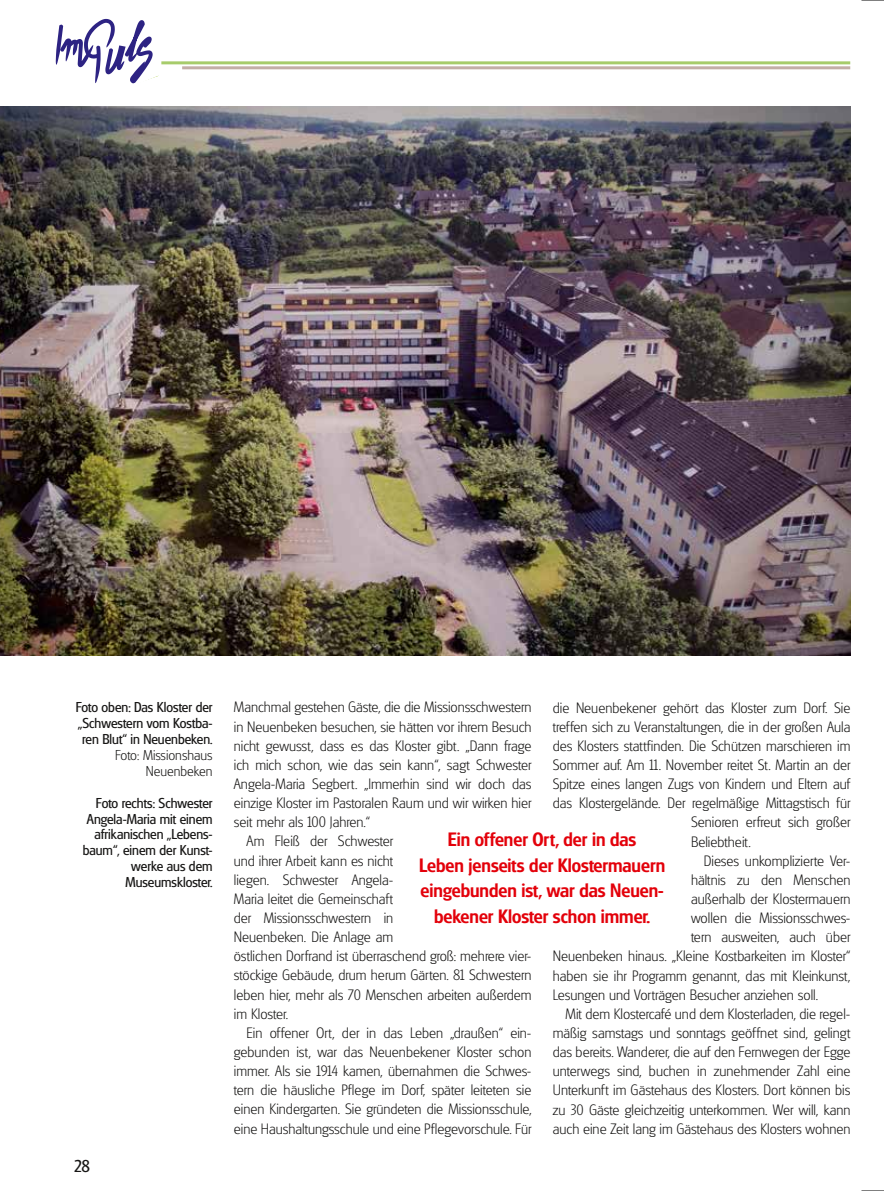
<style>
.page{position:relative;width:893px;height:1191px;background:#fff}
.page>*{position:absolute;margin:0;border:0;box-sizing:border-box;transform-origin:0 0}
.t1{font:500 20.25px/25.5px "Glasgow Pro";color:#e3000a;text-align:center}
.t2{font:18px "Glasgow Pro";color:#181716}
.t3{font:300 15.75px "Glasgow Pro";color:#181716}
.t4{font:15px/15.9px "Glasgow Pro";color:#181716;text-align:justify}
.t5{font:300 15px/15.9px "Glasgow Pro";color:#181716;text-align:right}
</style>
<div class="page">
<svg style="left:55px;top:18px;width:103px;height:66px"></svg>
<hr style="left:161px;top:61px;width:689px;height:3px;background:#a7cc6b">
<hr style="left:182px;top:66px;width:668px;height:3px;background:#c3aea7">
<img style="left:0;top:106px;width:850px;height:549px">
<svg style="left:861px;top:0;width:23px;height:1px"></svg>
<svg style="left:861px;top:1190px;width:23px;height:1px"></svg>
<p class="t4" style="left:76px;top:699px;width:138px">Foto oben: Das Kloster der „Schwestern vom Kostba&shy;ren Blut“ in Neuenbeken.</p>
<p class="t5" style="left:115px;top:747px;width:99px">Foto: Missionshaus<br>Neuenbeken</p>
<p class="t4" style="left:83px;top:794px;width:131px;text-align:right">Foto rechts: Schwester<br>Angela-Maria mit einem afrikanischen „Lebens&shy;baum“, einem der Kunst&shy;werke aus dem<br>Museumskloster.</p>
<p class="t2" style="left:74px;top:1155px;width:17px">28</p>
<p class="t3" style="left:234px;top:698px;width:299px">Manchmal gestehen Gäste, die die Missionsschwestern</p>
<p class="t3" style="left:234px;top:717px;width:299px">in Neuenbeken besuchen, sie hätten vor ihrem Besuch</p>
<p class="t3" style="left:234px;top:737px;width:299px">nicht gewusst, dass es das Kloster gibt. „Dann frage</p>
<p class="t3" style="left:234px;top:756px;width:299px">ich mich schon, wie das sein kann“, sagt Schwester</p>
<p class="t3" style="left:234px;top:775px;width:299px">Angela-Maria Segbert. „Immerhin sind wir doch das</p>
<p class="t3" style="left:234px;top:794px;width:299px">einzige Kloster im Pastoralen Raum und wir wirken hier</p>
<p class="t3" style="left:234px;top:813px;width:138px">seit mehr als 100 Jahren.“</p>
<p class="t3" style="left:247px;top:832px;width:148px">Am Fleiß der Schwester</p>
<p class="t3" style="left:234px;top:851px;width:161px">und ihrer Arbeit kann es nicht</p>
<p class="t3" style="left:234px;top:870px;width:161px">liegen. Schwester Angela-</p>
<p class="t3" style="left:234px;top:890px;width:161px">Maria leitet die Gemeinschaft</p>
<p class="t3" style="left:234px;top:909px;width:161px">der Missionsschwestern in</p>
<p class="t3" style="left:234px;top:928px;width:161px">Neuenbeken. Die Anlage am</p>
<p class="t3" style="left:234px;top:947px;width:299px">östlichen Dorfrand ist überraschend groß: mehrere vier-</p>
<p class="t3" style="left:234px;top:966px;width:299px">stöckige Gebäude, drum herum Gärten. 81 Schwestern</p>
<p class="t3" style="left:234px;top:985px;width:299px">leben hier, mehr als 70 Menschen arbeiten außerdem</p>
<p class="t3" style="left:234px;top:1004px;width:56px">im Kloster.</p>
<p class="t3" style="left:247px;top:1024px;width:286px">Ein offener Ort, der in das Leben „draußen“ ein-</p>
<p class="t3" style="left:234px;top:1043px;width:299px">gebunden ist, war das Neuenbekener Kloster schon</p>
<p class="t3" style="left:234px;top:1062px;width:299px">immer. Als sie 1914 kamen, übernahmen die Schwes-</p>
<p class="t3" style="left:234px;top:1081px;width:299px">tern die häusliche Pflege im Dorf, später leiteten sie</p>
<p class="t3" style="left:234px;top:1100px;width:299px">einen Kindergarten. Sie gründeten die Missionsschule,</p>
<p class="t3" style="left:234px;top:1119px;width:299px">eine Haushaltungsschule und eine Pflegevorschule. Für</p>
<p class="t3" style="left:553px;top:698px;width:299px">die Neuenbekener gehört das Kloster zum Dorf. Sie</p>
<p class="t3" style="left:553px;top:717px;width:299px">treffen sich zu Veranstaltungen, die in der großen Aula</p>
<p class="t3" style="left:553px;top:737px;width:299px">des Klosters stattfinden. Die Schützen marschieren im</p>
<p class="t3" style="left:553px;top:756px;width:299px">Sommer auf. Am 11. November reitet St. Martin an der</p>
<p class="t3" style="left:553px;top:775px;width:299px">Spitze eines langen Zugs von Kindern und Eltern auf</p>
<p class="t3" style="left:553px;top:794px;width:299px">das Klostergelände. Der regelmäßige Mittagstisch für</p>
<p class="t3" style="left:691px;top:813px;width:161px">Senioren erfreut sich großer</p>
<p class="t3" style="left:691px;top:832px;width:61px">Beliebtheit.</p>
<p class="t3" style="left:704px;top:851px;width:148px">Dieses unkomplizierte Ver-</p>
<p class="t3" style="left:691px;top:871px;width:161px">hältnis zu den Menschen</p>
<p class="t3" style="left:691px;top:890px;width:161px">außerhalb der Klostermauern</p>
<p class="t3" style="left:691px;top:909px;width:161px">wollen die Missionsschwes-</p>
<p class="t3" style="left:691px;top:928px;width:161px">tern ausweiten, auch über</p>
<p class="t3" style="left:553px;top:947px;width:299px">Neuenbeken hinaus. „Kleine Kostbarkeiten im Kloster“</p>
<p class="t3" style="left:553px;top:966px;width:299px">haben sie ihr Programm genannt, das mit Kleinkunst,</p>
<p class="t3" style="left:553px;top:985px;width:267px">Lesungen und Vorträgen Besucher anziehen soll.</p>
<p class="t3" style="left:566px;top:1004px;width:286px">Mit dem Klostercafé und dem Klosterladen, die regel-</p>
<p class="t3" style="left:553px;top:1024px;width:299px">mäßig samstags und sonntags geöffnet sind, gelingt</p>
<p class="t3" style="left:553px;top:1043px;width:299px">das bereits. Wanderer, die auf den Fernwegen der Egge</p>
<p class="t3" style="left:553px;top:1062px;width:299px">unterwegs sind, buchen in zunehmender Zahl eine</p>
<p class="t3" style="left:553px;top:1081px;width:299px">Unterkunft im Gästehaus des Klosters. Dort können bis</p>
<p class="t3" style="left:553px;top:1100px;width:299px">zu 30 Gäste gleichzeitig unterkommen. Wer will, kann</p>
<p class="t3" style="left:553px;top:1119px;width:299px">auch eine Zeit lang im Gästehaus des Klosters wohnen</p>
<p class="t1" style="left:419px;top:826px;width:247px">Ein offener Ort, der in das<br>Leben jenseits der Klostermauern eingebunden ist, war das Neuen&shy;bekener Kloster schon immer.</p>
</div>
